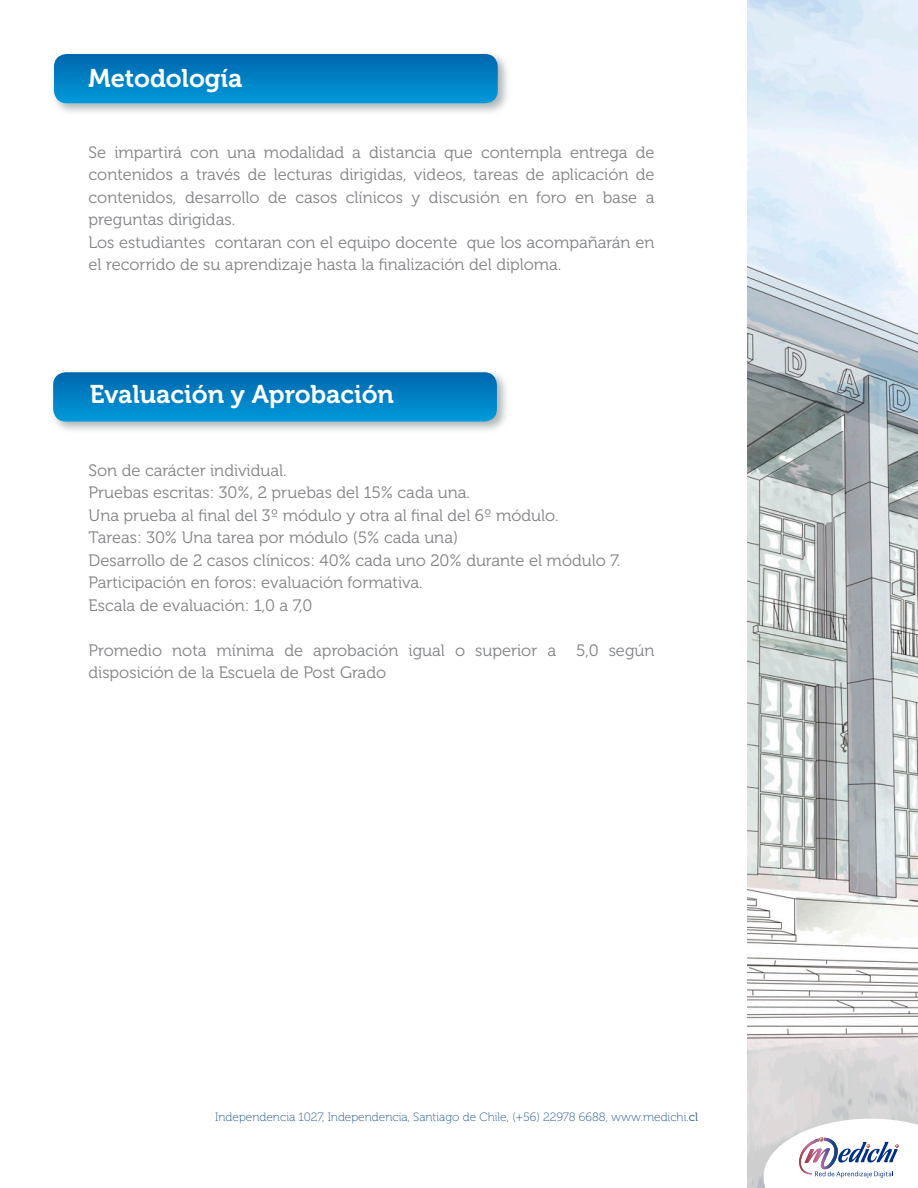
<style>
.page{position:relative;width:918px;height:1188px;background:#fff}
.page>*{position:absolute;margin:0;border:0;box-sizing:border-box;transform-origin:0 0}
.t1{font:25.5px "Museo 700";color:#fff}
.t2{font:16.5px/22.5px "Museo 300";color:#808285}
.t3{font:12px "Museo 100";color:#1f5791}
.s1{font-family:"Museo 300"}
</style>
<div class="page">
<img style="left:748px;top:0;width:170px;height:1188px">
<svg style="left:764px;top:1119px;width:154px;height:69px"></svg>
<div style="left:49px;top:369px;width:460px;height:65px;background:#929c9d;opacity:.75"></div>
<svg style="left:53px;top:372px;width:444px;height:50px;background:#0481c4"></svg>
<div style="left:50px;top:50px;width:460px;height:66px;background:#929c9d;opacity:.75"></div>
<svg style="left:54px;top:54px;width:444px;height:49px;background:#0180c3"></svg>
<p class="t1" style="left:89px;top:64px;width:155px">Metodología</p>
<p class="t2" style="left:89px;top:141px;width:568px;text-align:justify">Se impartirá con una modalidad a distancia que contempla entrega de contenidos a través de lecturas dirigidas, videos, tareas de aplicación de contenidos, desarrollo de casos clínicos y discusión en foro en base a preguntas dirigidas.</p>
<p class="t2" style="left:89px;top:231px;width:567px">Los estudiantes contaran con el equipo docente que los acompañarán en el recorrido de su aprendizaje hasta la finalización del diploma.</p>
<p class="t1" style="left:90px;top:380px;width:306px">Evaluación y Aprobación</p>
<p class="t2" style="left:89px;top:459px;width:200px">Son de carácter individual.</p>
<p class="t2" style="left:89px;top:482px;width:383px">Pruebas escritas: 30%, 2 pruebas del 15% cada una.</p>
<p class="t2" style="left:89px;top:504px;width:472px">Una prueba al final del 3º módulo y otra al final del 6º módulo.</p>
<p class="t2" style="left:89px;top:527px;width:371px">Tareas: 30% Una tarea por módulo (5% cada una)</p>
<p class="t2" style="left:89px;top:549px;width:533px">Desarrollo de 2 casos clínicos: 40% cada uno 20% durante el módulo 7.</p>
<p class="t2" style="left:89px;top:572px;width:336px">Participación en foros: evaluación formativa.</p>
<p class="t2" style="left:89px;top:594px;width:225px">Escala de evaluación: 1,0 a 7,0</p>
<p class="t2" style="left:89px;top:639px;width:568px">Promedio nota mínima de aprobación igual o superior a 5,0 según disposición de la Escuela de Post Grado</p>
<p class="t3" style="left:215px;top:1111px;width:484px">Independencia 1027, Independencia, Santiago de Chile, (+56) 22978 6688, www.medichi.<span class="s1">cl</span></p>
</div>
